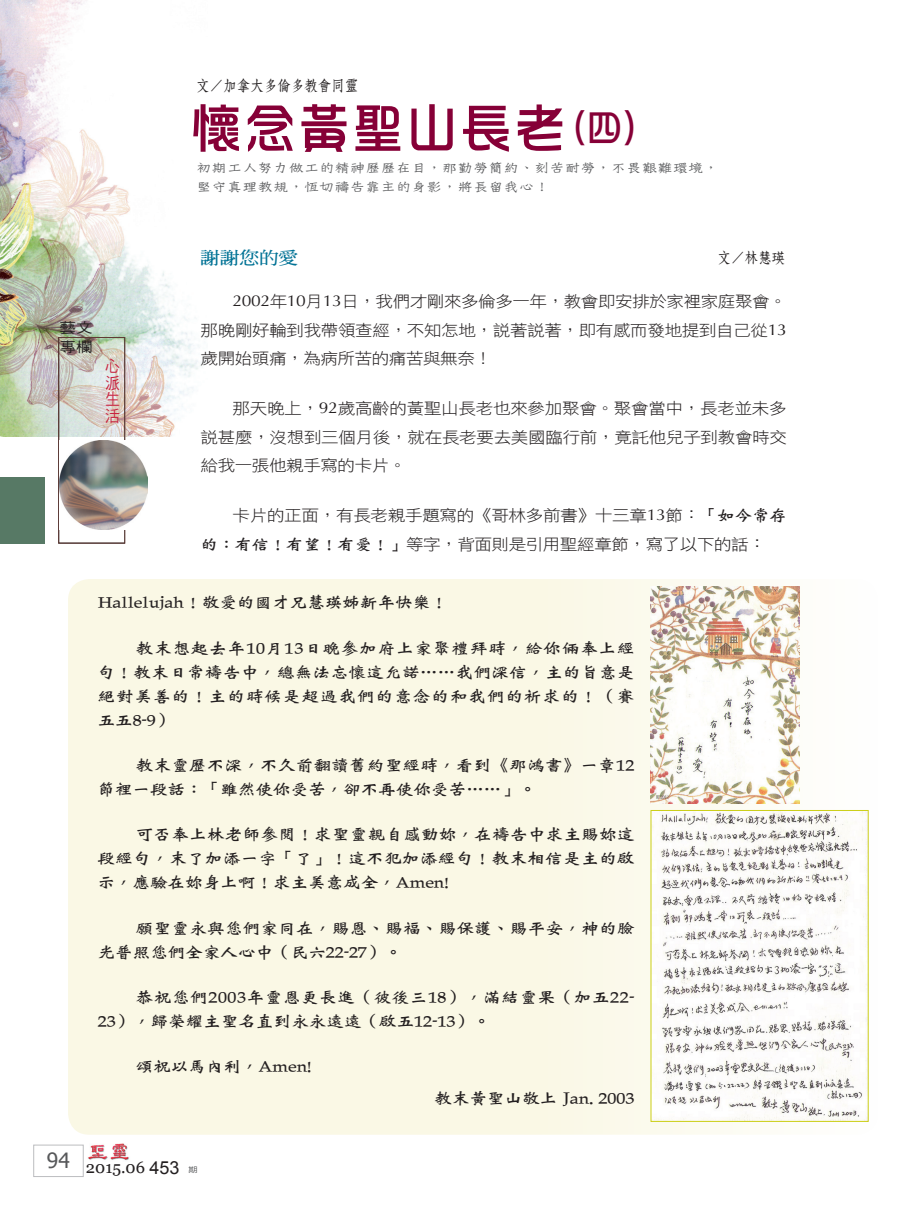
<style>
.page{position:relative;width:906px;height:1217px;background:#fff}
.page>*{position:absolute;margin:0;border:0;box-sizing:border-box;transform-origin:0 0}
.題目{font:54px "DF Hua Zong W5 WIN BF";color:#860037}
.中標{font:17.55px "DF Ming W7 WIN BF";color:#007295;scale:1.11 1}
.t1{font:16.5px "Georgia";color:#231f20}
.t2{font:16.5px/16.5px "DF Hei W5 WIN BF";color:#c8233f;text-align:justify;scale:.9 1}
.Normal經文{font:16.2px/24px "DF Wei Bei W7 WINP BF";letter-spacing:-.01em;color:#231f20;scale:1.11 1}
.t3{font:15.75px/28.5px "DF Hei W3 WIN BF";letter-spacing:-.02em;color:#231f20;text-align:justify;scale:1.11 1}
.作者{font:15px "DF Fang Song W6 WIN BF";color:#231f20;scale:.9 1}
.中標-2{font:15px "DF Fang Song W6 WIN BF";color:#231f20;scale:.9 1}
.眉批{font:14.1px/18.9px "DF Tie Xian W3 WIN BF";letter-spacing:-.025em;color:#57585a;scale:1.11 1}
.t4{font:14.1px/19.8px "DF Hei W5 WIN BF";color:#231f20;scale:1.18 1}
.t5{font:7.5px "DF Hei W5 WIN BF";color:#57585a;scale:1.25 1}
.s1{font-size:37.5px}
.s2{font-family:"Optima"}
.s3{font-family:"DF Wei Bei W7 WIN BF"}
.s4{font-family:"Arial";font-size:18px}
</style>
<div class="page">
<div style="left:33px;top:1144px;width:50px;height:32px;border:1px solid #bcbdc0"></div>
<img style="left:88px;top:1143px;width:41px;height:18px">
<div style="left:68px;top:579px;width:810px;height:555px;background:#faf8e5;border-radius:21px"></div>
<img style="left:0;top:0;width:207px;height:436px">
<div style="left:58px;top:337px;width:67px;height:206px;border:1px solid #613b35"></div>
<img style="left:60px;top:440px;width:88px;height:89px">
<div style="left:0;top:477px;width:45px;height:66px;background:#577965"></div>
<img style="left:651px;top:586px;width:149px;height:217px">
<img style="left:653px;top:812px;width:213px;height:307px">
<p class="t4" style="left:60px;top:317px;width:29px">藝文專欄</p>
<p class="t2" style="left:105px;top:358px;width:17px">心派生活</p>
<p class="作者" style="left:196px;top:78px;width:181px">文／加拿大多倫多教會同靈</p>
<p class="題目" style="left:189px;top:101px;width:455px">懷念黃聖山長老<span class="s1">(四)</span></p>
<p class="眉批" style="left:196px;top:158px;width:472px">初期工人努力做工的精神歷歷在目，那勤勞簡約、刻苦耐勞，不畏艱難環境，堅守真理教規，恆切禱告靠主的身影，將長留我心！</p>
<p class="中標" style="left:201px;top:249px;width:89px">謝謝您的愛</p>
<p class="中標-2" style="left:717px;top:250px;width:76px">文／林慧瑛</p>
<p class="t3" style="left:201px;top:287px;width:530px;text-indent:32px"><span class="s2">2002</span>年<span class="s2">10</span>月<span class="s2">13</span>日，我們才剛來多倫多一年，教會即安排於家裡家庭聚會。那晚剛好輪到我帶領查經，不知怎地，說著說著，即有感而發地提到自己從<span class="s2">13</span>歲開始頭痛，為病所苦的痛苦與無奈！</p>
<p class="t3" style="left:201px;top:394px;width:530px;text-indent:32px">那天晚上，<span class="s2">92</span>歲高齡的黃聖山長老也來參加聚會。聚會當中，長老並未多說甚麼，沒想到三個月後，就在長老要去美國臨行前，竟託他兒子到教會時交給我一張他親手寫的卡片。</p>
<p class="t3" style="left:201px;top:501px;width:529px;text-indent:32px">卡片的正面，有長老親手題寫的《哥林多前書》十三章<span class="s2">13</span>節：<span class="s3">「如今常存的：有信！有望！有愛！」</span>等字，背面則是引用聖經章節，寫了以下的話：</p>
<p class="Normal經文" style="left:97px;top:590px;width:317px">Hallelujah！敬愛的國才兄慧瑛姊新年快樂！</p>
<p class="Normal經文" style="left:97px;top:635px;width:486px;text-align:justify;text-indent:38px">教末想起去年10月13日晚參加府上家聚禮拜時，給你倆奉上經句！教末日常禱告中，總無法忘懷這允諾……我們深信，主的旨意是絕對美善的！主的時候是超過我們的意念的和我們的祈求的！（賽五五8-9）</p>
<p class="Normal經文" style="left:97px;top:753px;width:485px;text-indent:38px">教末靈歷不深，不久前翻讀舊約聖經時，看到《那鴻書》一章12節裡一段話：「雖然使你受苦，卻不再使你受苦……」。</p>
<p class="Normal經文" style="left:97px;top:822px;width:486px;text-align:justify;text-indent:38px">可否奉上林老師參閱！求聖靈親自感動妳，在禱告中求主賜妳這段經句，末了加添一字「了」！這不犯加添經句！教末相信是主的啟示，應驗在妳身上啊！求主美意成全，Amen!</p>
<p class="Normal經文" style="left:97px;top:915px;width:486px;text-indent:38px">願聖靈永與您們家同在，賜恩、賜福、賜保護、賜平安，神的臉光普照您們全家人心中（民六22-27）。</p>
<p class="Normal經文" style="left:97px;top:984px;width:485px;text-indent:38px">恭祝您們2003年靈恩更長進（彼後三18），滿結靈果（加五22-<br>23），歸榮耀主聖名直到永永遠遠（啟五12-13）。</p>
<p class="Normal經文" style="left:136px;top:1054px;width:160px">頌祝以馬內利，Amen!</p>
<p class="Normal經文" style="left:434px;top:1085px;width:182px">教末黃聖山敬上 Jan. 2003</p>
<p class="t1" style="left:47px;top:1156px;width:134px"><sup>94</sup> 2015.06 <span class="s4">453</span></p>
<p class="t5" style="left:188px;top:1165px;width:9px">期</p>
</div>
